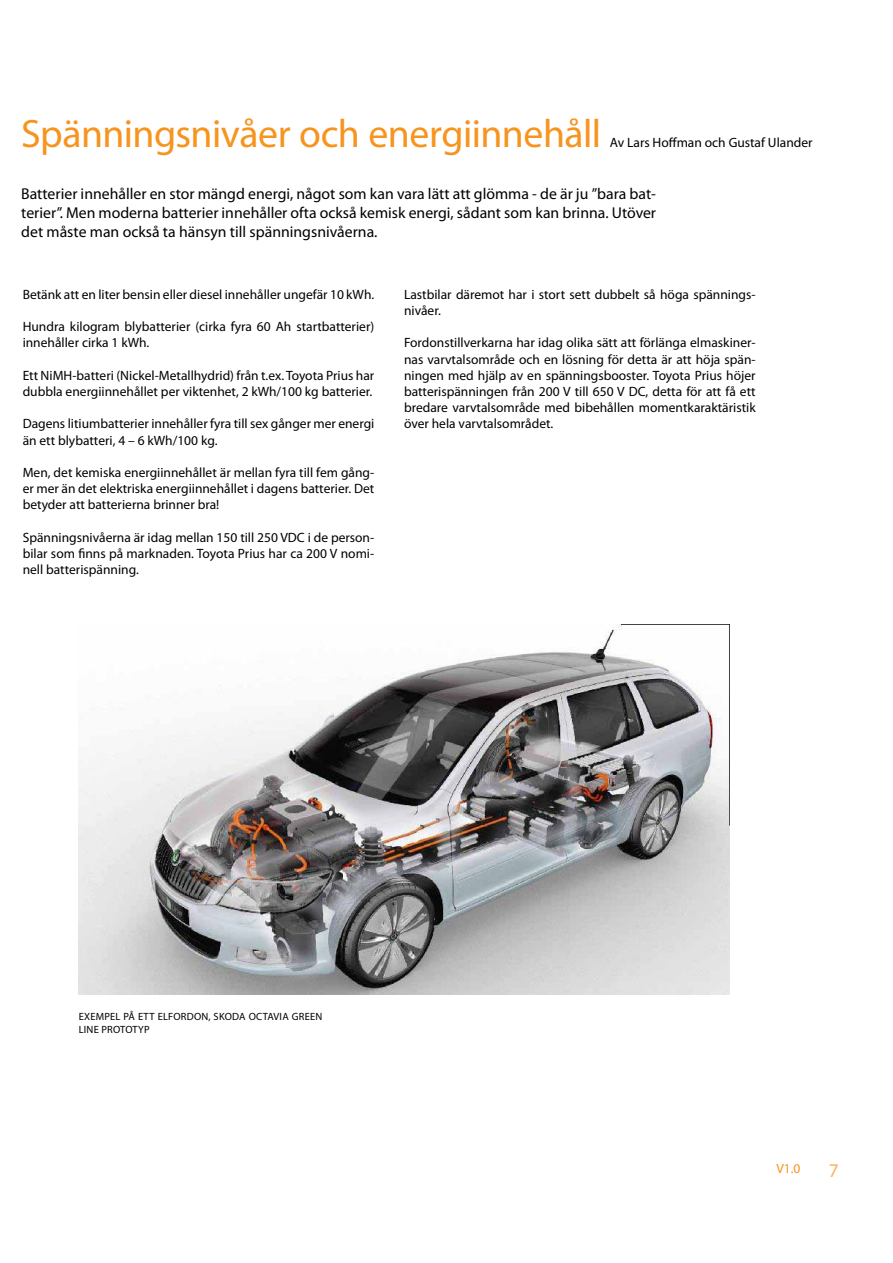
<style>
.page{position:relative;width:893px;height:1263px;background:#fff}
.page>*{position:absolute;margin:0;border:0;box-sizing:border-box;transform-origin:0 0}
.t1{font:39.75px "Myriad Pro";letter-spacing:-.015em;color:#f7941e}
.t2{font:19.5px "Myriad Pro";color:#fbb161}
.t3{font:15.75px/18.9px "Myriad Pro";color:#000;text-align:justify}
.t4{font:13.5px/16.2px "Myriad Pro";color:#000}
.t5{font:13.5px "Myriad Pro";color:#f7941e}
.t6{font:10.5px/12.6px "Myriad Pro";letter-spacing:.02em;color:#000}
</style>
<div class="page">
<img style="left:78px;top:625px;width:652px;height:370px">
<h1 class="t1" style="left:21px;top:109px;width:581px">Spänningsnivåer och energiinnehåll</h1>
<p class="t4" style="left:610px;top:134px;width:204px">Av Lars Hoffman och Gustaf Ulander</p>
<p class="t3" style="left:21px;top:184px;width:636px">Batterier innehåller en stor mängd energi, något som kan vara lätt att glömma - de är ju ”bara bat&shy;terier”. Men moderna batterier innehåller ofta också kemisk energi, sådant som kan brinna. Utöver det måste man också ta hänsyn till spänningsnivåerna.</p>
<p class="t4" style="left:23px;top:286px;width:353px">Betänk att en liter bensin eller diesel innehåller ungefär 10 kWh.</p>
<p class="t4" style="left:23px;top:318px;width:353px">Hundra kilogram blybatterier (cirka fyra 60 Ah startbatterier) innehåller cirka 1 kWh.</p>
<p class="t4" style="left:23px;top:367px;width:353px">Ett N iMH-batteri (N ickel-Metallhydrid) från t.ex. Toyota Prius har dubbla energiinnehållet per viktenhet, 2 kWh/100 kg batterier.</p>
<p class="t4" style="left:23px;top:416px;width:353px">Dagens litiumbatterier innehåller fyra till sex gånger mer energi än ett blybatteri, 4 – 6 kWh/100 kg.</p>
<p class="t4" style="left:23px;top:464px;width:353px;text-align:justify">Men, det kemiska energiinnehållet är mellan fyra till fem gång&shy;er mer än det elektriska energiinnehållet i dagens batterier. Det betyder att batterierna brinner bra!</p>
<p class="t4" style="left:23px;top:529px;width:267px">Spänningsnivåerna är idag mellan 150 till 250 VDC</p>
<p class="t4" style="left:23px;top:529px;width:353px;text-align:justify;text-indent:285px">i de person&shy;bilar som finns på marknaden. Toyota Prius har ca 200 V nomi&shy;nell batterispänning.</p>
<p class="t4" style="left:404px;top:286px;width:353px">Lastbilar däremot har i stort sett dubbelt så höga spännings&shy;nivåer.</p>
<p class="t4" style="left:404px;top:335px;width:353px;text-align:justify">Fordonstillverkarna har idag olika sätt att förlänga elmaskiner&shy;nas varvtalsområde och en lösning för detta är att höja spän&shy;ningen med hjälp av en spänningsbooster. Toyota Prius höjer batterispänningen från 200 V till 650 V DC, detta för att få ett bredare varvtalsområde med bibehållen momentkaraktäristik över hela varvtalsområdet.</p>
<p class="t6" style="left:79px;top:1010px;width:245px">Exempel på ett elfordon, Skoda Octavia Green<br>Line Prototyp</p>
<p class="t5" style="left:776px;top:1160px;width:26px">V1.0</p>
<h2 class="t2" style="left:829px;top:1158px;width:12px">7</h2>
</div>
